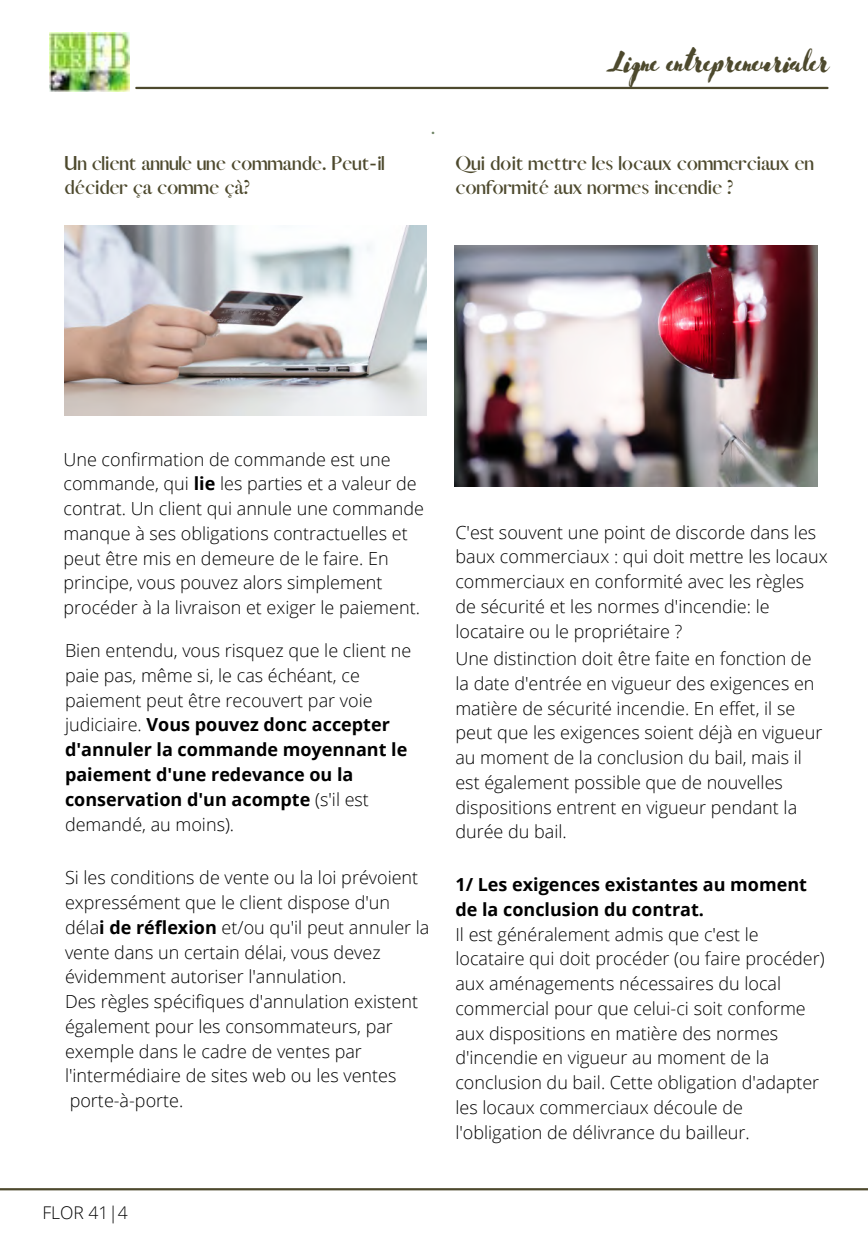
<style>
.page{position:relative;width:868px;height:1238px;background:#fff}
.page>*{position:absolute;margin:0;border:0;box-sizing:border-box;transform-origin:0 0}
.t1{font:32.1px "Advetime";color:#4d492d}
.t2{font:30px "Afrah";color:#6b8161}
.t3{font:300 18px/24.8px "Open Sans";color:#000}
.t4{font:700 18px/24.8px "Afrah";color:#4d492d}
.t5{font:700 18px/24.8px "Open Sans";color:#000}
.t6{font:300 17.55px "Open Sans";color:#000}
.s1{font-weight:700}
</style>
<div class="page">
<hr style="left:0;top:1188px;width:867px;height:2px;background:#4d492d">
<hr style="left:136px;top:87px;width:691px;height:2px;background:#4d492d">
<img style="left:50px;top:32px;width:79px;height:60px">
<img style="left:65px;top:226px;width:361px;height:190px">
<img style="left:454px;top:246px;width:363px;height:240px">
<p class="t4" style="left:65px;top:151px;width:321px">Un client annule une commande. Peut-il décider ça comme çà?</p>
<h2 class="t2" style="left:429px;top:104px;width:7px">.</h2>
<h1 class="t1" style="left:606px;top:40px;width:223px">Ligne entrepreneurialer</h1>
<p class="t4" style="left:455px;top:151px;width:360px">Qui doit mettre les locaux commerciaux en conformité aux normes incendie ?</p>
<p class="t3" style="left:63px;top:446px;width:362px">Une confirmation de commande est une commande, qui <span class="s1">lie</span> les parties et a valeur de contrat. Un client qui annule une commande manque à ses obligations contractuelles et peut être mis en demeure de le faire. En principe, vous pouvez alors simplement procéder à la livraison et exiger le paiement.</p>
<p class="t3" style="left:65px;top:638px;width:347px">Bien entendu, vous risquez que le client ne paie pas, même si, le cas échéant, ce paiement peut être recouvert par voie judiciaire. <span class="s1">Vous pouvez donc accepter d'annuler la commande moyennant le paiement d'une redevance ou la conservation d'un acompte</span> (s'il est demandé, au moins).</p>
<p class="t3" style="left:65px;top:865px;width:366px">Si les conditions de vente ou la loi prévoient expressément que le client dispose d'un déla<span class="s1">i de réflexion</span> et/ou qu'il peut annuler la vente dans un certain délai, vous devez évidemment autoriser l'annulation.<br>Des règles spécifiques d'annulation existent également pour les consommateurs, par exemple dans le cadre de ventes par l'intermédiaire de sites web ou les ventes porte-à-porte.</p>
<p class="t6" style="left:42px;top:1200px;width:87px">FLOR 41|4</p>
<p class="t3" style="left:455px;top:519px;width:373px">C'est souvent une point de discorde dans les baux commerciaux : qui doit mettre les locaux commerciaux en conformité avec les règles de sécurité et les normes d'incendie: le locataire ou le propriétaire ?</p>
<p class="t3" style="left:455px;top:645px;width:368px">Une distinction doit être faite en fonction de la date d'entrée en vigueur des exigences en matière de sécurité incendie. En effet, il se peut que les exigences soient déjà en vigueur au moment de la conclusion du bail, mais il est également possible que de nouvelles dispositions entrent en vigueur pendant la durée du bail.</p>
<p class="t5" style="left:455px;top:871px;width:353px">1/ Les exigences existantes au moment de la conclusion du contrat.</p>
<p class="t3" style="left:455px;top:921px;width:370px">Il est généralement admis que c'est le locataire qui doit procéder (ou faire procéder) aux aménagements nécessaires du local commercial pour que celui-ci soit conforme aux dispositions en matière des normes d'incendie en vigueur au moment de la conclusion du bail. Cette obligation d'adapter les locaux commerciaux découle de l'obligation de délivrance du bailleur.</p>
</div>
